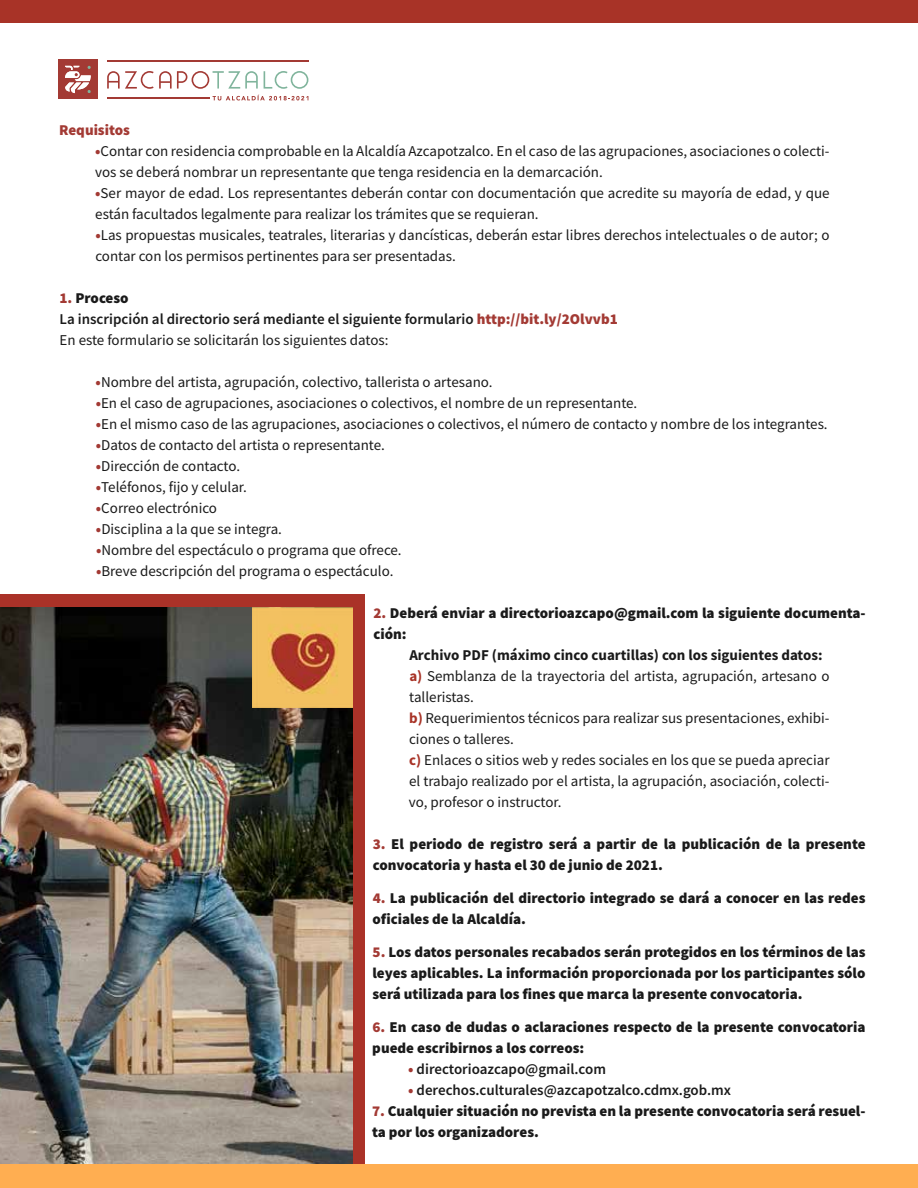
<style>
.page{position:relative;width:918px;height:1188px;background:#fff}
.page>*{position:absolute;margin:0;border:0;box-sizing:border-box;transform-origin:0 0}
.t1{font:15px/21px "Source Sans Pro";color:#1a1a1a}
.t2{font:900 15px/21px "Source Sans Pro";color:#1a1a1a}
.t3{font:600 15px/21px "Source Sans Pro";color:#1a1a1a}
.t4{font:900 15px "Source Sans Pro";color:#a33a34}
.s1{font-weight:900;color:#a33a34}
.s2{font-weight:900}
.s3{font-weight:400}
.s4{color:#a33a34}
.s5{font-weight:700}
.s6{font-weight:700;color:#a83327}
</style>
<div class="page">
<div style="left:0;top:594px;width:365px;height:592px;background:#aa3228"></div>
<img style="left:0;top:608px;width:352px;height:556px">
<div style="left:0;top:0;width:918px;height:22px;background:#a83327"></div>
<div style="left:0;top:1164px;width:918px;height:24px;background:#ffae51"></div>
<svg style="left:264px;top:71px;width:44px;height:18px"></svg>
<svg style="left:107px;top:71px;width:151px;height:18px"></svg>
<hr style="left:107px;top:60px;width:201px;height:1px;background:#a33a34">
<hr style="left:107px;top:98px;width:102px;height:1px;background:#a33a34">
<svg style="left:213px;top:95px;width:95px;height:6px"></svg>
<div style="left:58px;top:60px;width:39px;height:39px;background:#a33a34"></div>
<svg style="left:65px;top:66px;width:26px;height:28px"></svg>
<img style="left:252px;top:608px;width:100px;height:99px">
<p class="t4" style="left:59px;top:119px;width:72px">Requisitos</p>
<p class="t1" style="left:95px;top:140px;width:736px"><span class="s1">•</span>Contar con residencia comprobable en la Alcaldía Azcapotzalco. En el caso de las agrupaciones, asociaciones o colecti&shy;vos se deberá nombrar un representante que tenga residencia en la demarcación.</p>
<p class="t1" style="left:95px;top:182px;width:736px"><span class="s1">•</span>Ser mayor de edad. Los representantes deberán contar con documentación que acredite su mayoría de edad, y que están facultados legalmente para realizar los trámites que se requieran.</p>
<p class="t1" style="left:95px;top:224px;width:736px"><span class="s1">•</span>Las propuestas musicales, teatrales, literarias y dancísticas, deberán estar libres derechos intelectuales o de autor; o contar con los permisos pertinentes para ser presentadas.</p>
<p class="t3" style="left:59px;top:287px;width:560px"><span class="s1">1.</span> <span class="s2">Proceso<br></span>La inscripción al directorio será mediante el siguiente formulario <span class="s1">http://bit.ly/2Olvvb1<br></span><span class="s3">En este formulario se solicitarán los siguientes datos:</span></p>
<p class="t1" style="left:96px;top:371px;width:398px"><span class="s1">•</span>Nombre del artista, agrupación, colectivo, tallerista o artesano.</p>
<p class="t1" style="left:96px;top:392px;width:543px"><span class="s1">•</span>En el caso de agrupaciones, asociaciones o colectivos, el nombre de un representante.</p>
<p class="t1" style="left:96px;top:413px;width:733px"><span class="s1">•</span>En el mismo caso de las agrupaciones, asociaciones o colectivos, el número de contacto y nombre de los integrantes.</p>
<p class="t1" style="left:96px;top:434px;width:291px"><span class="s1">•</span>Datos de contacto del artista o representante.</p>
<p class="t1" style="left:96px;top:455px;width:146px"><span class="s1">•</span>Dirección de contacto.</p>
<p class="t1" style="left:96px;top:476px;width:153px"><span class="s1">•</span>Teléfonos, fijo y celular.</p>
<p class="t1" style="left:96px;top:497px;width:123px"><span class="s1">•</span>Correo electrónico</p>
<p class="t1" style="left:96px;top:518px;width:188px"><span class="s1">•</span>Disciplina a la que se integra.</p>
<p class="t1" style="left:96px;top:539px;width:307px"><span class="s1">•</span>Nombre del espectáculo o programa que ofrece.</p>
<p class="t1" style="left:96px;top:560px;width:299px"><span class="s1">•</span>Breve descripción del programa o espectáculo.</p>
<p class="t2" style="left:373px;top:602px;width:494px"><span class="s4">2.</span> Deberá enviar a directorioazcapo@gmail.com la siguiente documenta&shy;ción:</p>
<p class="t1" style="left:409px;top:644px;width:422px"><span class="s5">Archivo PDF (máximo cinco cuartillas) con los siguientes datos: </span><span class="s6">a)</span> Semblanza de la trayectoria del artista, agrupación, artesano o talleristas.<br><span class="s6">b)</span> Requerimientos técnicos para realizar sus presentaciones, exhibi&shy;ciones o talleres.<br><span class="s6">c)</span> Enlaces o sitios web y redes sociales en los que se pueda apreciar el trabajo realizado por el artista, la agrupación, asociación, colecti&shy;vo, profesor o instructor.</p>
<p class="t2" style="left:373px;top:833px;width:494px"><span class="s4">3.</span> El periodo de registro será a partir de la publicación de la presente convocatoria y hasta el 30 de junio de 2021.</p>
<p class="t2" style="left:373px;top:887px;width:494px"><span class="s4">4.</span> La publicación del directorio integrado se dará a conocer en las redes oficiales de la Alcaldía.</p>
<p class="t2" style="left:372px;top:941px;width:495px;text-align:justify"><span class="s4">5.</span> Los datos personales recabados serán protegidos en los términos de las leyes aplicables. La información proporcionada por los participantes sólo será utilizada para los fines que marca la presente convocatoria.</p>
<p class="t2" style="left:372px;top:1016px;width:495px"><span class="s4">6.</span> En caso de dudas o aclaraciones respecto de la presente convocatoria puede escribirnos a los correos:</p>
<p class="t3" style="left:408px;top:1058px;width:199px"><span class="s1">•</span> directorioazcapo@gmail.com</p>
<p class="t3" style="left:408px;top:1079px;width:324px"><span class="s1">•</span> derechos.culturales@azcapotzalco.cdmx.gob.mx</p>
<p class="t2" style="left:372px;top:1100px;width:495px"><span class="s4">7.</span> Cualquier situación no prevista en la presente convocatoria será resuel&shy;ta por los organizadores.</p>
</div>
